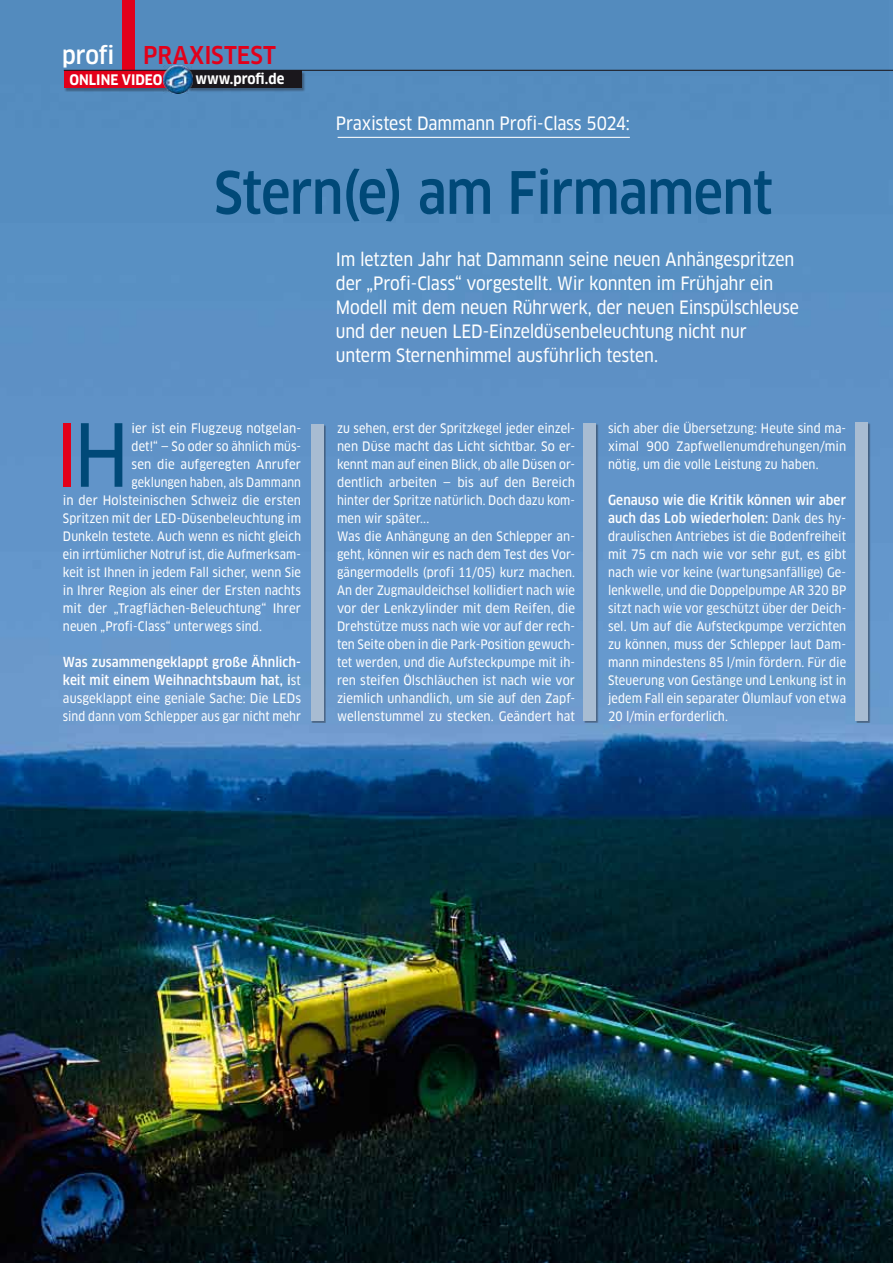
<style>
.page{position:relative;width:893px;height:1263px;background:#fff}
.page>*{position:absolute;margin:0;border:0;box-sizing:border-box;transform-origin:0 0}
.t1{font:84.75px "Clan OT Narrow News";color:#e2001a}
.t2{font:500 condensed 57px "Clan OT";letter-spacing:-.015em;color:#004978}
.t3{font:500 condensed 24px "Clan OT";letter-spacing:-.01em;color:#e2001a}
.t4{font:18px/24px "Clan OT Narrow News";letter-spacing:-.01em;color:#fff}
.t5{font:700 condensed 14.25px "Clan OT";color:#fff}
.t6{font:500 condensed 13.5px/18px "Clan OT";letter-spacing:.005em;color:#fff}
.t7{font:12.75px/18px "Clan OT Narrow News";letter-spacing:.005em;color:#fff}
.t8{font:12.75px "Clan OT Narrow News";letter-spacing:.005em;color:#fff;scale:.95 1}
.t9{font:12.75px "Clan OT Narrow News";letter-spacing:.005em;color:#fff;scale:.94 1}
.s1{color:#fff}
.s2{color:#004978}
.s3{font-family:"Clan OT Narrow News";font-weight:400;font-stretch:normal;font-size:12.75px}
</style>
<div class="page">
<img style="left:0;top:0;width:893px;height:1263px">
<hr style="left:338px;top:137px;width:292px;height:1px;background:#fff">
<div style="left:856px;top:423px;width:14px;height:300px;background:#466486"></div>
<div style="left:855px;top:423px;width:13px;height:298px;background:#a8bcd2"></div>
<div style="left:584px;top:424px;width:14px;height:299px;background:#466486"></div>
<div style="left:583px;top:423px;width:13px;height:298px;background:#a8bcd2"></div>
<div style="left:312px;top:425px;width:14px;height:298px;background:#476588"></div>
<div style="left:311px;top:424px;width:13px;height:297px;background:#a8bcd2"></div>
<div style="left:123px;top:0;width:12px;height:70px;background:#e2001a"></div>
<div style="left:188px;top:71px;width:118px;height:21px;background:#1a171c;opacity:.4"></div>
<div style="left:188px;top:71px;width:114px;height:17px;background:#1a171c"></div>
<div style="left:64px;top:71px;width:115px;height:21px;background:#1a171c;opacity:.4"></div>
<div style="left:64px;top:71px;width:111px;height:17px;background:#e2001a"></div>
<hr style="left:64px;top:70px;width:829px;height:1px;background:#1a171c">
<img style="left:163px;top:65px;width:29px;height:29px">
<h3 class="t3" style="left:62px;top:41px;width:216px"><span class="s1">profi</span> Praxistest</h3>
<p class="t5" style="left:70px;top:72px;width:94px">ONLINE VIDEO</p>
<p class="t5" style="left:196px;top:71px;width:90px">www.profi.de</p>
<h3 class="t4" style="left:336px;top:112px;width:295px">Praxistest Dammann Profi-Class 5024:</h3>
<h2 class="t2" style="left:214px;top:160px;width:560px">Stern(e) am Firmament</h2>
<h1 class="t1" style="left:55px;top:406px;width:76px">I<span class="s2">H</span></h1>
<p class="t7" style="left:132px;top:419px;width:171px">ier ist ein Flugzeug notgelan-</p>
<p class="t7" style="left:132px;top:437px;width:171px">det!“ — So oder so ähnlich müs-</p>
<p class="t7" style="left:132px;top:455px;width:171px">sen die aufgeregten Anrufer</p>
<p class="t9" style="left:132px;top:475px;width:182px">geklungen haben, als Dammann</p>
<p class="t7" style="left:63px;top:491px;width:240px">in der Holsteinischen Schweiz die ersten</p>
<p class="t7" style="left:63px;top:509px;width:240px">Spritzen mit der LED-Düsenbeleuchtung im</p>
<p class="t7" style="left:63px;top:527px;width:240px">Dunkeln testete. Auch wenn es nicht gleich</p>
<p class="t8" style="left:63px;top:547px;width:252px">ein irrtümlicher Notruf ist, die Aufmerksam-</p>
<p class="t7" style="left:63px;top:563px;width:240px">keit ist Ihnen in jedem Fall sicher, wenn Sie</p>
<p class="t7" style="left:63px;top:581px;width:240px">in Ihrer Region als einer der Ersten nachts</p>
<p class="t7" style="left:63px;top:599px;width:240px">mit der „Tragflächen-Beleuchtung“ Ihrer</p>
<p class="t7" style="left:63px;top:617px;width:201px">neuen „Profi-Class“ unterwegs sind.</p>
<p class="t6" style="left:63px;top:653px;width:240px">Was zusammengeklappt große Ähnlich&shy;keit mit einem Weihnachtsbaum hat, i<span class="s3">st</span></p>
<p class="t7" style="left:63px;top:689px;width:240px">ausgeklappt eine geniale Sache: Die LEDs sind dann vom Schlepper aus gar nicht mehr</p>
<p class="t4" style="left:336px;top:248px;width:464px">Im letzten Jahr hat Dammann seine neuen Anhängespritzen der „Profi-Class“ vorgestellt. Wir konnten im Frühjahr ein Modell mit dem neuen Rührwerk, der neuen Einspülschleuse und der neuen LED-Einzeldüsenbeleuchtung nicht nur unterm Sternenhimmel ausführlich testen.</p>
<p class="t7" style="left:337px;top:419px;width:240px">zu sehen, erst der Spritzkegel jeder einzel&shy;nen Düse macht das Licht sichtbar. So er&shy;kennt man auf einen Blick, ob alle Düsen or&shy;dentlich arbeiten — bis auf den Bereich hinter der Spritze natürlich. Doch dazu kom&shy;men wir später...<br>Was die Anhängung an den Schlepper an&shy;geht, können wir es nach dem Test des Vor&shy;gängermodells (profi 11/05) kurz machen.<br>An der Zugmauldeichsel kollidiert nach wie vor der Lenkzylinder mit dem Reifen, die Drehstütze muss nach wie vor auf der rech&shy;ten Seite oben in die Park-Position gewuch&shy;tet werden, und die Aufsteckpumpe mit ih&shy;ren steifen Ölschläuchen ist nach wie vor ziemlich unhandlich, um sie auf den Zapf&shy;wellenstummel zu stecken. Geändert hat</p>
<p class="t7" style="left:608px;top:419px;width:240px;text-align:justify">sich aber die Übersetzung: Heute sind ma&shy;ximal 900 Zapfwellenumdrehungen/min nötig, um die volle Leistung zu haben.</p>
<p class="t6" style="left:608px;top:491px;width:240px">Genauso wie die Kritik können wir aber auch das Lob wiederholen: <span class="s3">Dank des hy-</span></p>
<p class="t7" style="left:608px;top:527px;width:240px;text-align:justify">draulischen Antriebes ist die Bodenfreiheit mit 75 cm nach wie vor sehr gut, es gibt nach wie vor keine (wartungsanfällige) Ge&shy;lenkwelle, und die Doppelpumpe AR 320 BP sitzt nach wie vor geschützt über der Deich&shy;sel. Um auf die Aufsteckpumpe verzichten zu können, muss der Schlepper laut Dam&shy;mann mindestens 85 l/min fördern. Für die Steuerung von Gestänge und Lenkung ist in jedem Fall ein separater Ölumlauf von etwa 20 l/min erforderlich.</p>
</div>
